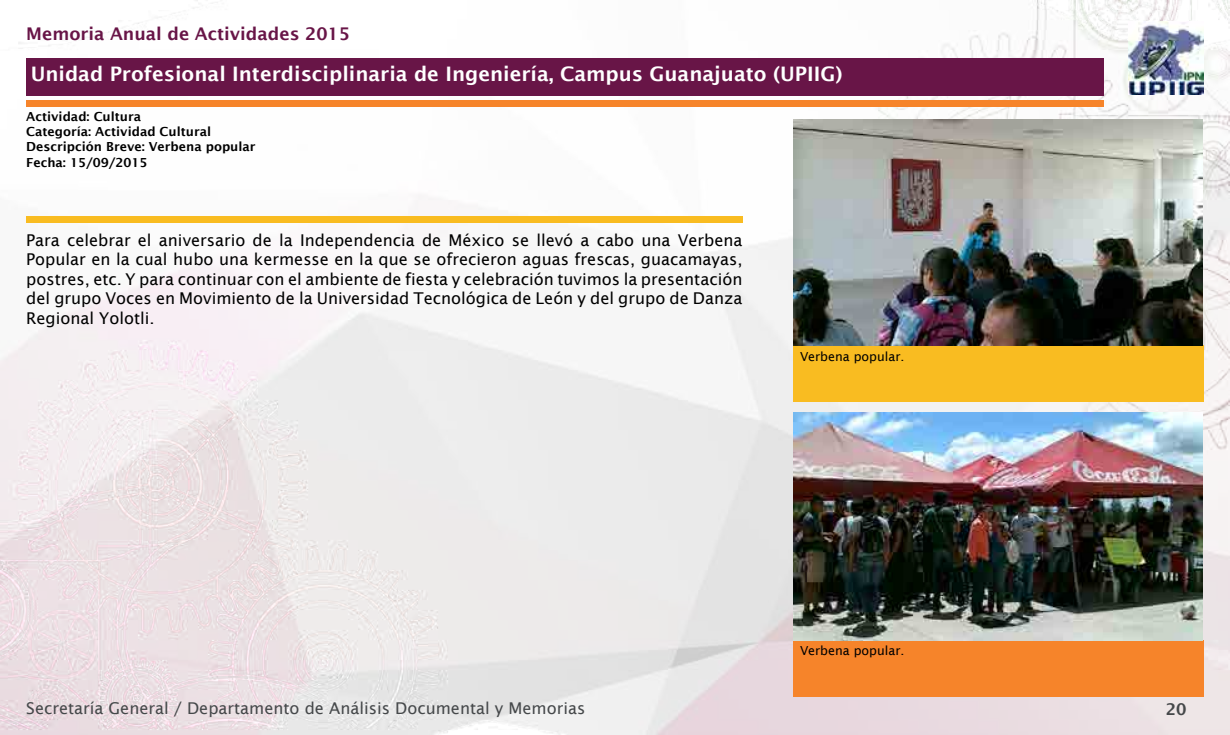
<style>
.page{position:relative;width:1230px;height:735px;background:#fff}
.page>*{position:absolute;margin:0;border:0;box-sizing:border-box;transform-origin:0 0}
.t1{font:600 20px "Lucida Sans";color:#fff}
.t2{font:600 17.5px "Lucida Sans";color:#681547}
.t3{font:16.25px/19.5px "Lucida Sans";color:#000;text-align:justify}
.t4{font:16.25px "Lucida Sans";color:#45484a}
.t5{font:600 16.25px "Lucida Sans";color:#45484a}
.t6{font:600 12.5px/15px "Lucida Sans";color:#000}
.t7{font:12.5px "Lucida Sans";color:#000}
</style>
<div class="page">
<img style="left:0;top:0;width:1230px;height:735px">
<div style="left:26px;top:58px;width:1078px;height:38px;background:#681547"></div>
<div style="left:26px;top:216px;width:716px;height:7px;background:#f9bc21"></div>
<div style="left:26px;top:100px;width:1078px;height:6px;background:#f6842a"></div>
<div style="left:793px;top:345px;width:411px;height:57px;background:#f9bc21"></div>
<div style="left:793px;top:640px;width:411px;height:56px;background:#f6842a"></div>
<img style="left:793px;top:119px;width:410px;height:226px">
<img style="left:793px;top:412px;width:410px;height:228px">
<img style="left:1129px;top:21px;width:75px;height:74px">
<p class="t2" style="left:26px;top:24px;width:325px">Memoria Anual de Actividades 2015</p>
<p class="t1" style="left:31px;top:63px;width:813px">Unidad Profesional Interdisciplinaria de Ingeniería, Campus Guanajuato (UPIIG)</p>
<p class="t6" style="left:26px;top:109px;width:231px">Actividad: Cultura<br>Categoría: Actividad Cultural<br>Descripción Breve: Verbena popular</p>
<p class="t6" style="left:26px;top:155px;width:123px">Fecha: 15/09/2015</p>
<p class="t3" style="left:26px;top:230px;width:718px">Para celebrar el aniversario de la Independencia de México se llevó a cabo una Verbena Popular en la cual hubo una kermesse en la que se ofrecieron aguas frescas, guacamayas, postres, etc. Y para continuar con el ambiente de fiesta y celebración tuvimos la presentación del grupo Voces en Movimiento de la Universidad Tecnológica de León y del grupo de Danza Regional Yolotli.</p>
<p class="t7" style="left:800px;top:350px;width:106px">Verbena popular.</p>
<p class="t7" style="left:800px;top:644px;width:106px">Verbena popular.</p>
<p class="t4" style="left:26px;top:699px;width:561px">Secretaría General / Departamento de Análisis Documental y Memorias</p>
<p class="t5" style="left:1166px;top:700px;width:22px">20</p>
</div>
